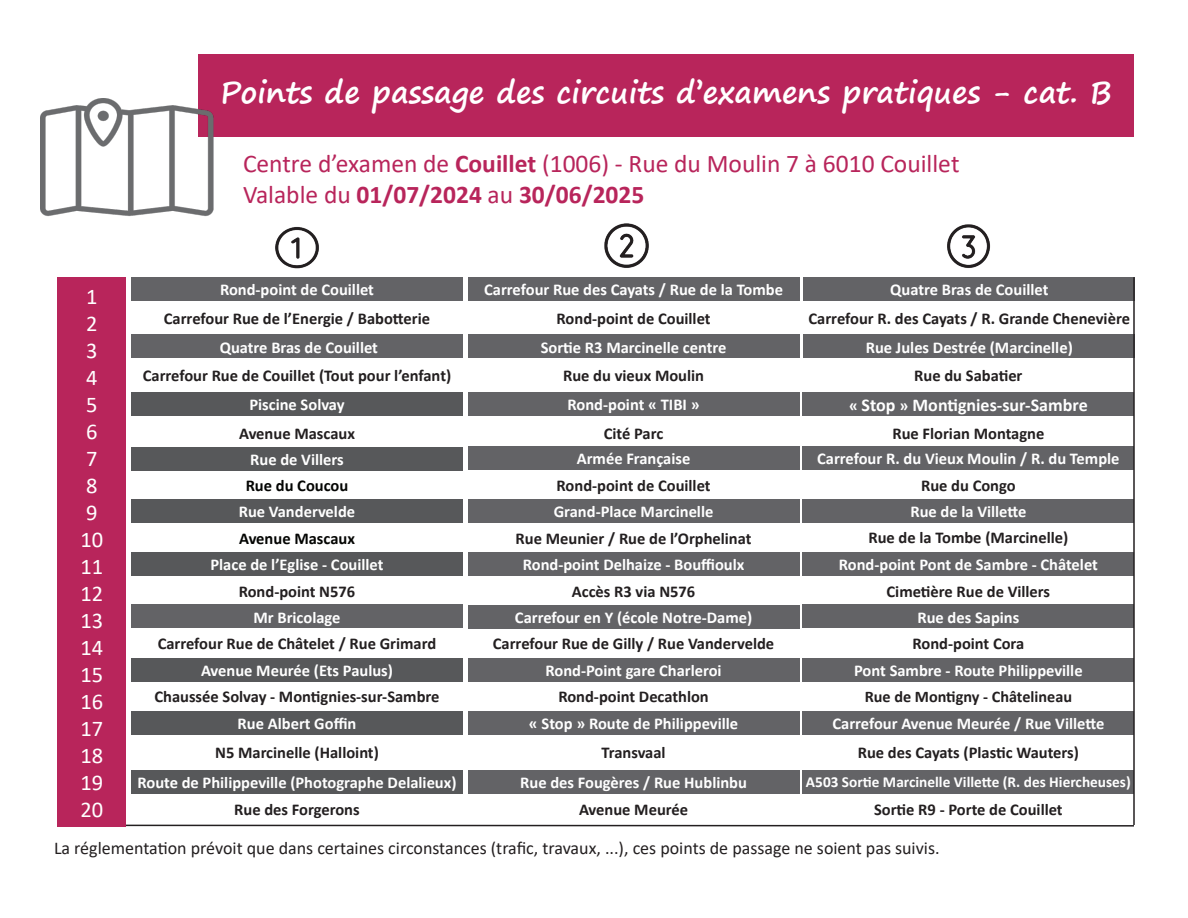
<style>
.page{position:relative;width:1188px;height:918px;background:#fff}
.page>*{position:absolute;margin:0;border:0;box-sizing:border-box;transform-origin:0 0}
.t1{font:700 30px "Segoe Print";color:#fff}
.t2{font:25.5px/30.6px "Calibri";color:#b8255b}
.t3{font:22.5px "Calibri";color:#fff}
.t4{font:18px "Calibri";color:#231f20}
.t5{font:700 18px "Calibri";color:#fff}
.t6{font:700 16.5px "Calibri";color:#fff}
.t7{font:700 16.5px "Calibri";color:#231f20}
.t8{font:700 16.5px "Calibri";color:#040503}
.t9{font:700 16.2px "Calibri";color:#231f20}
.t10{font:700 15.3px "Calibri";color:#fff}
.s1{font-weight:700}
.s2{font-size:16.5px}
</style>
<div class="page">
<div style="left:198px;top:54px;width:936px;height:83px;background:#b8255b"></div>
<div style="left:58px;top:277px;width:68px;height:549px;background:#b8255b"></div>
<img style="left:40px;top:99px;width:174px;height:118px">
<img style="left:604px;top:223px;width:45px;height:45px">
<img style="left:947px;top:224px;width:44px;height:44px">
<img style="left:275px;top:227px;width:44px;height:42px">
<div style="left:131px;top:277px;width:332px;height:24px;background:#636366"></div>
<div style="left:131px;top:335px;width:332px;height:23px;background:#636366"></div>
<div style="left:131px;top:392px;width:332px;height:24px;background:#57585a"></div>
<div style="left:131px;top:447px;width:332px;height:24px;background:#57585a"></div>
<div style="left:131px;top:500px;width:332px;height:23px;background:#57585a"></div>
<div style="left:131px;top:553px;width:332px;height:23px;background:#57585a"></div>
<div style="left:131px;top:658px;width:332px;height:23px;background:#57585a"></div>
<div style="left:131px;top:605px;width:332px;height:23px;background:#636366"></div>
<div style="left:131px;top:711px;width:332px;height:23px;background:#57585a"></div>
<div style="left:131px;top:770px;width:332px;height:23px;background:#57585a"></div>
<div style="left:468px;top:277px;width:331px;height:24px;background:#636366"></div>
<div style="left:804px;top:277px;width:331px;height:24px;background:#636366"></div>
<div style="left:804px;top:335px;width:331px;height:23px;background:#636366"></div>
<div style="left:468px;top:335px;width:331px;height:23px;background:#636366"></div>
<div style="left:803px;top:447px;width:331px;height:23px;background:#636366"></div>
<div style="left:468px;top:447px;width:331px;height:23px;background:#636366"></div>
<div style="left:803px;top:392px;width:331px;height:24px;background:#636366"></div>
<div style="left:468px;top:392px;width:331px;height:24px;background:#636366"></div>
<div style="left:468px;top:552px;width:331px;height:24px;background:#636366"></div>
<div style="left:803px;top:500px;width:331px;height:23px;background:#636366"></div>
<div style="left:468px;top:500px;width:331px;height:23px;background:#636366"></div>
<div style="left:803px;top:553px;width:331px;height:23px;background:#636366"></div>
<div style="left:468px;top:658px;width:331px;height:23px;background:#636366"></div>
<div style="left:803px;top:605px;width:331px;height:23px;background:#636366"></div>
<div style="left:468px;top:605px;width:331px;height:23px;background:#636366"></div>
<div style="left:803px;top:770px;width:331px;height:23px;background:#636366"></div>
<div style="left:468px;top:770px;width:331px;height:23px;background:#636366"></div>
<div style="left:803px;top:711px;width:331px;height:23px;background:#636366"></div>
<div style="left:468px;top:711px;width:331px;height:23px;background:#636366"></div>
<div style="left:803px;top:658px;width:331px;height:23px;background:#636366"></div>
<svg style="left:124px;top:824px;width:1010px;height:3px;background:#908e8e"></svg>
<hr style="left:1133px;top:277px;width:2px;height:548px;background:#231f20">
<p class="t1" style="left:220px;top:65px;width:893px">Points de passage des circuits d’examens pratiques - cat. B</p>
<p class="t3" style="left:86px;top:281px;width:13px">1</p>
<p class="t3" style="left:86px;top:308px;width:13px">2</p>
<p class="t3" style="left:86px;top:335px;width:13px">3</p>
<p class="t3" style="left:86px;top:362px;width:13px">4</p>
<p class="t3" style="left:86px;top:389px;width:13px">5</p>
<p class="t3" style="left:86px;top:416px;width:13px">6</p>
<p class="t3" style="left:86px;top:443px;width:13px">7</p>
<p class="t3" style="left:86px;top:470px;width:13px">8</p>
<p class="t3" style="left:86px;top:497px;width:13px">9</p>
<p class="t3" style="left:80px;top:524px;width:24px">10</p>
<p class="t3" style="left:80px;top:551px;width:24px">11</p>
<p class="t3" style="left:80px;top:578px;width:24px">12</p>
<p class="t3" style="left:80px;top:605px;width:24px">13</p>
<p class="t3" style="left:80px;top:632px;width:24px">14</p>
<p class="t3" style="left:80px;top:659px;width:24px">15</p>
<p class="t3" style="left:80px;top:686px;width:24px">16</p>
<p class="t3" style="left:80px;top:713px;width:24px">17</p>
<p class="t3" style="left:80px;top:740px;width:24px">18</p>
<p class="t3" style="left:80px;top:767px;width:24px">19</p>
<p class="t3" style="left:80px;top:794px;width:24px">20</p>
<p class="t2" style="left:243px;top:148px;width:718px">Centre d’examen de <span class="s1">Couillet</span> (1006) - Rue du Moulin 7 à 6010 Couillet<br>Valable du <span class="s1">01/07/2024</span> au <span class="s1">30/06/2025</span></p>
<p class="t6" style="left:220px;top:278px;width:155px">Rond-point de Couillet</p>
<p class="t7" style="left:164px;top:307px;width:268px">Carrefour Rue de l’Energie / Babotterie</p>
<p class="t6" style="left:220px;top:336px;width:160px">Quatre Bras de Couillet</p>
<p class="t6" style="left:484px;top:278px;width:300px">Carrefour Rue des Cayats / Rue de la Tombe</p>
<p class="t6" style="left:890px;top:278px;width:160px">Quatre Bras de Couillet</p>
<p class="t7" style="left:557px;top:307px;width:155px">Rond-point de Couillet</p>
<p class="t7" style="left:809px;top:307px;width:323px">Carrefour R. des Cayats / R. Grande Chenevière</p>
<p class="t6" style="left:541px;top:336px;width:187px">Sortie R3 Marcinelle centre</p>
<p class="t6" style="left:866px;top:336px;width:209px">Rue Jules Destrée (Marcinelle)</p>
<p class="t7" style="left:143px;top:364px;width:310px">Carrefour Rue de Couillet (Tout pour l’enfant)</p>
<p class="t7" style="left:563px;top:364px;width:143px">Rue du vieux Moulin</p>
<p class="t7" style="left:914px;top:364px;width:110px">Rue du Sabatier</p>
<p class="t6" style="left:249px;top:393px;width:97px">Piscine Solvay</p>
<p class="t6" style="left:568px;top:393px;width:134px">Rond-point « TIBI »</p>
<p class="t5" style="left:849px;top:392px;width:240px"><span class="s2">«</span> Stop <span class="s2">»</span> Montignies-sur-Sambre</p>
<p class="t7" style="left:239px;top:422px;width:117px">Avenue Mascaux</p>
<p class="t7" style="left:604px;top:422px;width:61px">Cité Parc</p>
<p class="t7" style="left:892px;top:422px;width:154px">Rue Florian Montagne</p>
<p class="t6" style="left:250px;top:448px;width:95px">Rue de Villers</p>
<p class="t6" style="left:577px;top:447px;width:115px">Armée Française</p>
<p class="t6" style="left:817px;top:447px;width:304px">Carrefour R. du Vieux Moulin / R. du Temple</p>
<p class="t8" style="left:246px;top:474px;width:104px">Rue du Coucou</p>
<p class="t7" style="left:557px;top:474px;width:155px">Rond-point de Couillet</p>
<p class="t7" style="left:921px;top:474px;width:96px">Rue du Congo</p>
<p class="t6" style="left:239px;top:500px;width:118px">Rue Vandervelde</p>
<p class="t6" style="left:554px;top:500px;width:161px">Grand-Place Marcinelle</p>
<p class="t6" style="left:910px;top:500px;width:118px">Rue de la Villette</p>
<p class="t8" style="left:239px;top:527px;width:117px">Avenue Mascaux</p>
<p class="t7" style="left:516px;top:527px;width:237px">Rue Meunier / Rue de l’Orphelinat</p>
<p class="t7" style="left:868px;top:526px;width:201px">Rue de la Tombe (Marcinelle)</p>
<p class="t6" style="left:210px;top:553px;width:175px">Place de l’Eglise - Couillet</p>
<p class="t6" style="left:523px;top:553px;width:223px">Rond-point Delhaize - Bouffioulx</p>
<p class="t6" style="left:839px;top:553px;width:261px">Rond-point Pont de Sambre - Châtelet</p>
<p class="t7" style="left:239px;top:579px;width:118px">Rond-point N576</p>
<p class="t7" style="left:572px;top:579px;width:125px">Accès R3 via N576</p>
<p class="t7" style="left:887px;top:579px;width:165px">Cimetière Rue de Villers</p>
<p class="t6" style="left:253px;top:606px;width:89px">Mr Bricolage</p>
<p class="t6" style="left:515px;top:606px;width:239px">Carrefour en Y (école Notre-Dame)</p>
<p class="t6" style="left:917px;top:606px;width:103px">Rue des Sapins</p>
<p class="t7" style="left:158px;top:632px;width:280px">Carrefour Rue de Châtelet / Rue Grimard</p>
<p class="t7" style="left:493px;top:632px;width:283px">Carrefour Rue de Gilly / Rue Vandervelde</p>
<p class="t7" style="left:912px;top:632px;width:113px">Rond-point Cora</p>
<p class="t6" style="left:201px;top:659px;width:194px">Avenue Meurée (Ets Paulus)</p>
<p class="t6" style="left:546px;top:659px;width:178px">Rond-Point gare Charleroi</p>
<p class="t6" style="left:854px;top:659px;width:230px">Pont Sambre - Route Philippeville</p>
<p class="t7" style="left:154px;top:685px;width:287px">Chaussée Solvay - Montignies-sur-Sambre</p>
<p class="t7" style="left:558px;top:685px;width:152px">Rond-point Decathlon</p>
<p class="t9" style="left:865px;top:685px;width:209px">Rue de Montigny - Châtelineau</p>
<p class="t6" style="left:238px;top:712px;width:120px">Rue Albert Goffin</p>
<p class="t6" style="left:529px;top:712px;width:211px">« Stop » Route de Philippeville</p>
<p class="t6" style="left:832px;top:712px;width:273px">Carrefour Avenue Meurée / Rue Villette</p>
<p class="t7" style="left:215px;top:741px;width:165px">N5 Marcinelle (Halloint)</p>
<p class="t7" style="left:602px;top:741px;width:66px">Transvaal</p>
<p class="t7" style="left:858px;top:741px;width:223px">Rue des Cayats (Plastic Wauters)</p>
<p class="t6" style="left:137px;top:771px;width:321px">Route de Philippeville (Photographe Delalieux)</p>
<p class="t6" style="left:520px;top:771px;width:228px">Rue des Fougères / Rue Hublinbu</p>
<p class="t10" style="left:806px;top:771px;width:326px">A503 Sortie Marcinelle Villette (R. des Hiercheuses)</p>
<p class="t7" style="left:234px;top:798px;width:127px">Rue des Forgerons</p>
<p class="t7" style="left:579px;top:798px;width:111px">Avenue Meurée</p>
<p class="t7" style="left:874px;top:798px;width:190px">Sortie R9 - Porte de Couillet</p>
<p class="t4" style="left:54px;top:836px;width:887px">La réglementation prévoit que dans certaines circonstances (trafic, travaux, ...), ces points de passage ne soient pas suivis.</p>
</div>
